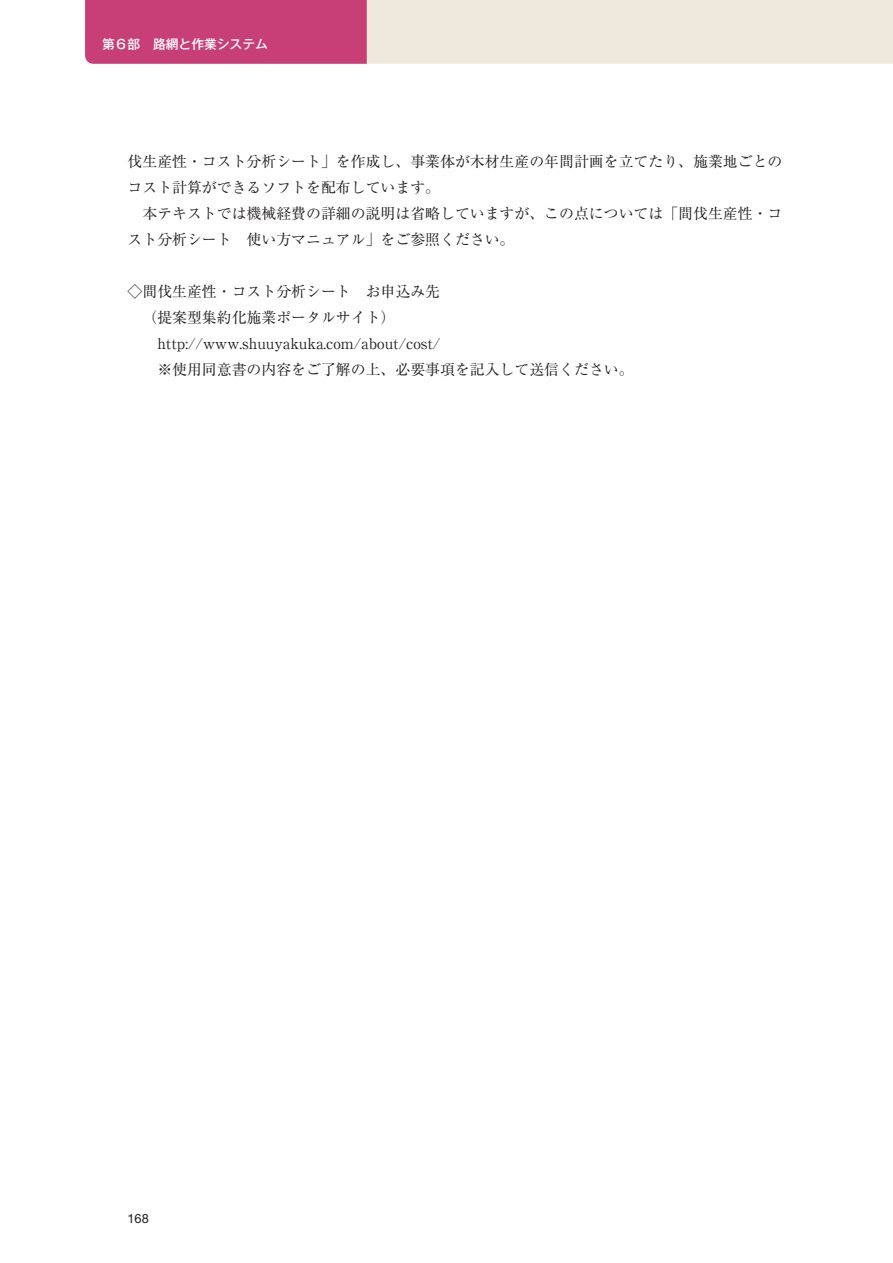
<style>
.page{position:relative;width:893px;height:1263px;background:#fff}
.page>*{position:absolute;margin:0;border:0;box-sizing:border-box;transform-origin:0 0}
.t1{font:14.85px/26.1px "Ryumin Pr 6 N";color:#231f20}
.t2{font:500 12.75px "Gothic MB101 Pr 6 N";color:#fff}
.t3{font:12.75px "Helvetica Neue LT Std";color:#231f20}
</style>
<div class="page">
<svg style="left:85px;top:0;width:808px;height:64px;background:#e1adb8"></svg>
<p class="t2" style="left:102px;top:34px;width:167px">第６部　路網と作業システム</p>
<p class="t1" style="left:128px;top:147px;width:656px">伐生産性・コスト分析シート」を作成し、事業体が木材生産の年間計画を立てたり、施業地ごとのコスト計算ができるソフトを配布しています。<br>　本テキストでは機械経費の詳細の説明は省略していますが、この点については「間伐生産性・コスト分析シート　使い方マニュアル」をご参照ください。</p>
<p class="t1" style="left:142px;top:278px;width:299px;text-indent:-15px">◇間伐生産性・コスト分析シート　お申込み先（提案型集約化施業ポータルサイト）</p>
<p class="t1" style="left:157px;top:330px;width:478px">http://www.shuuyakuka.com/about/cost/<br>※使用同意書の内容をご了解の上、必要事項を記入して送信ください。</p>
<p class="t3" style="left:128px;top:1210px;width:23px">168</p>
</div>
